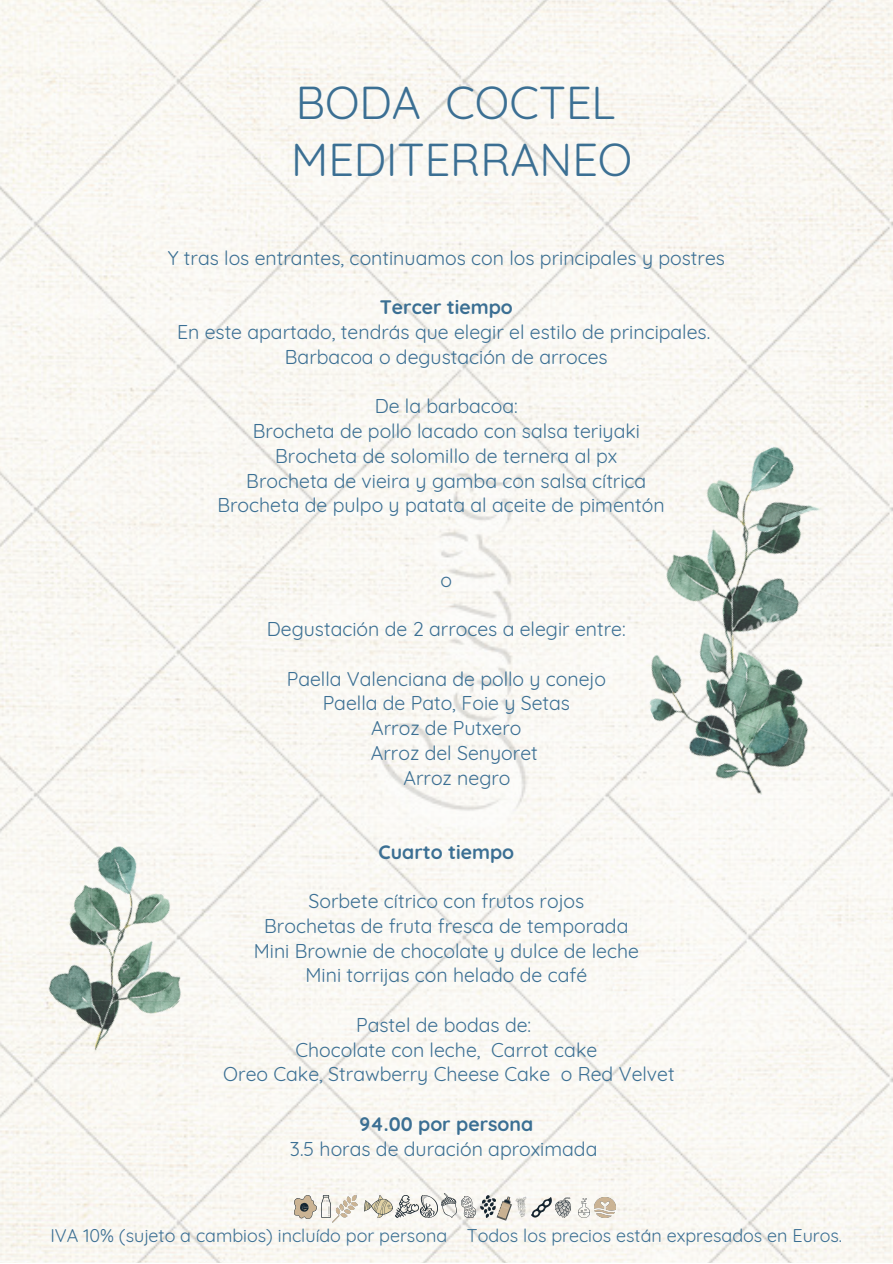
<style>
.page{position:relative;width:893px;height:1264px;background:#fff}
.page>*{position:absolute;margin:0;border:0;box-sizing:border-box;transform-origin:0 0}
.t1{font:45px/57.3px "Quicksand";color:#3b6f93}
.t2{font:19.5px/24.8px "Quicksand";color:#3b6f93;text-align:center}
.t3{font:700 19.5px "Quicksand";color:#3b6f93}
.t4{font:18px "Quicksand";color:#3b6f93}
</style>
<div class="page">
<img style="left:0;top:0;width:892px;height:1262px">
<img style="left:396px;top:1194px;width:22px;height:23px">
<img style="left:321px;top:1195px;width:9px;height:22px">
<img style="left:294px;top:1195px;width:22px;height:23px">
<img style="left:365px;top:1194px;width:28px;height:23px">
<img style="left:496px;top:1195px;width:18px;height:25px">
<img style="left:441px;top:1192px;width:15px;height:25px">
<img style="left:514px;top:1194px;width:18px;height:23px">
<img style="left:420px;top:1194px;width:17px;height:23px">
<img style="left:578px;top:1198px;width:11px;height:19px">
<img style="left:531px;top:1197px;width:21px;height:20px">
<img style="left:480px;top:1195px;width:15px;height:22px">
<img style="left:461px;top:1196px;width:14px;height:21px">
<img style="left:556px;top:1197px;width:14px;height:20px">
<img style="left:595px;top:1197px;width:20px;height:20px">
<img style="left:332px;top:1195px;width:25px;height:27px">
<img style="left:570px;top:440px;width:322px;height:382px">
<img style="left:0;top:841px;width:228px;height:228px">
<h1 class="t1" style="left:291px;top:74px;width:343px">BODA COCTEL<br>MEDITERRANEO</h1>
<p class="t2" style="left:168px;top:245px;width:558px">Y tras los entrantes, continuamos con los principales y postres</p>
<p class="t3" style="left:380px;top:295px;width:135px">Tercer tiempo</p>
<p class="t2" style="left:177px;top:319px;width:534px">En este apartado, tendrás que elegir el estilo de principales.<br>Barbacoa o degustación de arroces</p>
<p class="t2" style="left:217px;top:394px;width:448px">De la barbacoa:<br>Brocheta de pollo lacado con salsa teriyaki Brocheta de solomillo de ternera al px<br>Brocheta de vieira y gamba con salsa cítrica Brocheta de pulpo y patata al aceite de pimentón</p>
<p class="t2" style="left:440px;top:567px;width:13px">o</p>
<p class="t2" style="left:267px;top:616px;width:360px">Degustación de 2 arroces a elegir entre:</p>
<p class="t2" style="left:287px;top:666px;width:321px">Paella Valenciana de pollo y conejo</p>
<p class="t2" style="left:322px;top:690px;width:249px">Paella de Pato, Foie y Setas</p>
<p class="t2" style="left:371px;top:715px;width:152px">Arroz de Putxero</p>
<p class="t2" style="left:371px;top:740px;width:168px">Arroz del Senyoret</p>
<p class="t2" style="left:403px;top:764px;width:109px">Arroz negro</p>
<p class="t3" style="left:378px;top:839px;width:137px">Cuarto tiempo</p>
<p class="t2" style="left:254px;top:888px;width:387px">Sorbete cítrico con frutos rojos<br>Brochetas de fruta fresca de temporada Mini Brownie de chocolate y dulce de leche Mini torrijas con helado de café</p>
<p class="t2" style="left:223px;top:1012px;width:453px">Pastel de bodas de:<br>Chocolate con leche, Carrot cake<br>Oreo Cake, Strawberry Cheese Cake o Red Velvet</p>
<p class="t3" style="left:359px;top:1111px;width:175px">94.00 por persona</p>
<p class="t2" style="left:290px;top:1135px;width:309px">3.5 horas de duración aproximada</p>
<p class="t4" style="left:50px;top:1223px;width:793px">IVA 10% (sujeto a cambios) incluído por persona Todos los precios están expresados en Euros.</p>
</div>
